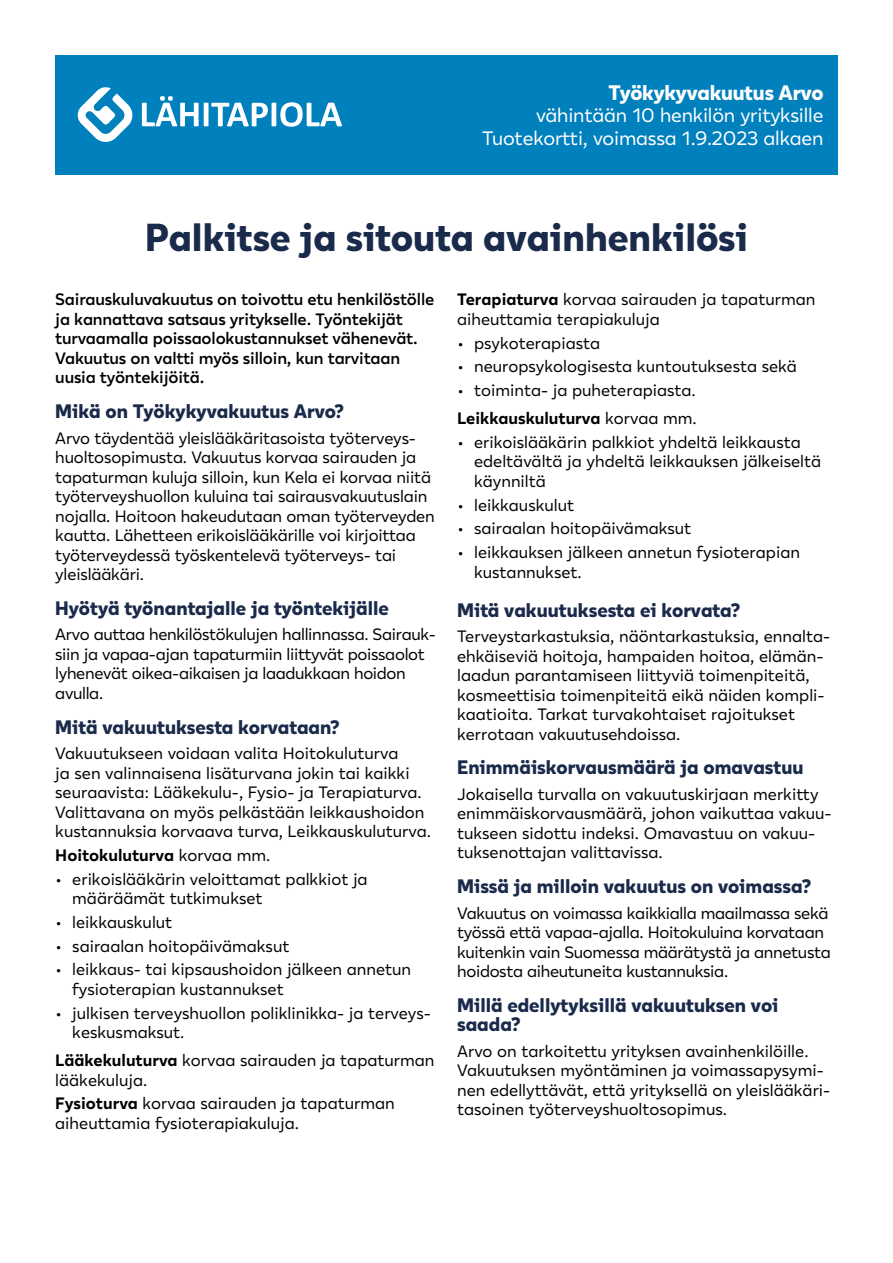
<style>
.page{position:relative;width:893px;height:1263px;background:#fff}
.page>*{position:absolute;margin:0;border:0;box-sizing:border-box;transform-origin:0 0}
.H1_Otsikko{font:800 39px "Lahi Tapiola Sans";color:#1a2a4a}
.Valkoinen_otsikko{font:800 21px "Lahi Tapiola Sans";letter-spacing:-.01em;color:#fff}
.H2_Väliotsikko{font:800 19.5px/19.5px "Lahi Tapiola Sans";color:#1a2a4a}
.Valkoinen_otsikko-2{font:19.5px "Lahi Tapiola Sans";letter-spacing:-.01em;color:#fff}
.Leipäteksti_eka_rivi__11_13{font:16.5px/19.5px "Lahi Tapiola Sans";color:#000}
.Leipäteksti_eka_rivi__11_13-2{font:16.5px/19.5px "Lahi Tapiola Sans";letter-spacing:-.02em;color:#000}
.Leipäteksti_eka_rivi__11_13-3{font:600 16.5px/19.5px "Lahi Tapiola Sans";letter-spacing:-.01em;color:#000}
.Leipäteksti_eka_rivi__11_13-4{font:700 16.5px "Lahi Tapiola Sans";color:#000}
.s1{font-weight:400}
.s2{font-weight:700}
</style>
<div class="page">
<div style="left:55px;top:55px;width:783px;height:119px;background:#0080bd"></div>
<svg style="left:142px;top:96px;width:200px;height:31px"></svg>
<svg style="left:77px;top:87px;width:56px;height:55px"></svg>
<p class="Valkoinen_otsikko" style="left:608px;top:75px;width:217px">Työkykyvakuutus Arvo</p>
<p class="Valkoinen_otsikko-2" style="left:536px;top:101px;width:289px">vähintään 10 henkilön yrityksille</p>
<p class="Valkoinen_otsikko-2" style="left:482px;top:124px;width:343px">Tuotekortti, voimassa 1.9.2023 alkaen</p>
<h1 class="H1_Otsikko" style="left:145px;top:205px;width:604px">Palkitse ja sitouta avainhenkilösi</h1>
<p class="Leipäteksti_eka_rivi__11_13-3" style="left:55px;top:289px;width:381px">Sairauskuluvakuutus on toivottu etu henkilöstölle ja kannattava satsaus yritykselle. Työntekijät turvaamalla poissaolokustannukset vähenevät.<br>Vakuutus on valtti myös silloin, kun tarvitaan uusia työntekijöitä.</p>
<h2 class="H2_Väliotsikko" style="left:55px;top:399px;width:290px">Mikä on Työkykyvakuutus Arvo?</h2>
<p class="Leipäteksti_eka_rivi__11_13" style="left:55px;top:427px;width:381px">Arvo täydentää yleislääkäritasoista työterveys&shy;huoltosopimusta. Vakuutus korvaa sairauden ja tapaturman kuluja silloin, kun Kela ei korvaa niitä työterveyshuollon kuluina tai sairausvakuutuslain nojalla. Hoitoon hakeudutaan oman työterveyden kautta. Lähetteen erikoislääkärille voi kirjoittaa työterveydessä työskentelevä työterveys- tai yleislääkäri.</p>
<h2 class="H2_Väliotsikko" style="left:55px;top:596px;width:335px">Hyötyä työnantajalle ja työntekijälle</h2>
<p class="Leipäteksti_eka_rivi__11_13-2" style="left:55px;top:624px;width:382px">Arvo auttaa henkilöstökulujen hallinnassa. Sairauk&shy;siin ja vapaa-ajan tapaturmiin liittyvät poissaolot lyhenevät oikea-aikaisen ja laadukkaan hoidon avulla.</p>
<h2 class="H2_Väliotsikko" style="left:55px;top:715px;width:286px">Mitä vakuutuksesta korvataan?</h2>
<p class="Leipäteksti_eka_rivi__11_13" style="left:55px;top:743px;width:377px">Vakuutukseen voidaan valita Hoitokuluturva<br>ja sen valinnaisena lisäturvana jokin tai kaikki seuraavista: Lääkekulu-, Fysio- ja Terapiaturva.<br>Valittavana on myös pelkästään leikkaushoidon kustannuksia korvaava turva, Leikkauskuluturva.</p>
<p class="Leipäteksti_eka_rivi__11_13-4" style="left:55px;top:843px;width:217px">Hoitokuluturva <span class="s1">korvaa mm.</span></p>
<p class="Leipäteksti_eka_rivi__11_13" style="left:72px;top:868px;width:297px;text-indent:-17px">• erikoislääkärin veloittamat palkkiot ja määräämät tutkimukset</p>
<p class="Leipäteksti_eka_rivi__11_13" style="left:55px;top:911px;width:119px">• leikkauskulut</p>
<p class="Leipäteksti_eka_rivi__11_13" style="left:55px;top:935px;width:236px">• sairaalan hoitopäivämaksut</p>
<p class="Leipäteksti_eka_rivi__11_13" style="left:72px;top:959px;width:340px;text-indent:-17px">• leikkaus- tai kipsaushoidon jälkeen annetun fysioterapian kustannukset</p>
<p class="Leipäteksti_eka_rivi__11_13" style="left:72px;top:1002px;width:360px;text-indent:-17px">• julkisen terveyshuollon poliklinikka- ja terveys&shy;keskusmaksut.</p>
<p class="Leipäteksti_eka_rivi__11_13" style="left:55px;top:1050px;width:381px"><span class="s2">Lääkekuluturva</span> korvaa sairauden ja tapaturman lääkekuluja.</p>
<p class="Leipäteksti_eka_rivi__11_13" style="left:55px;top:1093px;width:341px"><span class="s2">Fysioturva</span> korvaa sairauden ja tapaturman aiheuttamia fysioterapiakuluja.</p>
<p class="Leipäteksti_eka_rivi__11_13" style="left:457px;top:289px;width:360px"><span class="s2">Terapiaturva</span> korvaa sairauden ja tapaturman aiheuttamia terapiakuluja</p>
<p class="Leipäteksti_eka_rivi__11_13" style="left:457px;top:332px;width:145px">• psykoterapiasta</p>
<p class="Leipäteksti_eka_rivi__11_13" style="left:457px;top:356px;width:341px">• neuropsykologisesta kuntoutuksesta sekä</p>
<p class="Leipäteksti_eka_rivi__11_13" style="left:457px;top:380px;width:240px">• toiminta- ja puheterapiasta.</p>
<p class="Leipäteksti_eka_rivi__11_13-4" style="left:457px;top:406px;width:241px">Leikkauskuluturva <span class="s1">korvaa mm.</span></p>
<p class="Leipäteksti_eka_rivi__11_13" style="left:474px;top:431px;width:349px;text-indent:-17px">• erikoislääkärin palkkiot yhdeltä leikkausta edeltävältä ja yhdeltä leikkauksen jälkeiseltä käynniltä</p>
<p class="Leipäteksti_eka_rivi__11_13" style="left:457px;top:494px;width:119px">• leikkauskulut</p>
<p class="Leipäteksti_eka_rivi__11_13" style="left:457px;top:518px;width:236px">• sairaalan hoitopäivämaksut</p>
<p class="Leipäteksti_eka_rivi__11_13" style="left:474px;top:542px;width:327px;text-indent:-17px">• leikkauksen jälkeen annetun fysioterapian kustannukset.</p>
<h2 class="H2_Väliotsikko" style="left:457px;top:598px;width:285px">Mitä vakuutuksesta ei korvata?</h2>
<p class="Leipäteksti_eka_rivi__11_13" style="left:457px;top:626px;width:374px">Terveystarkastuksia, näöntarkastuksia, ennalta&shy;ehkäiseviä hoitoja, hampaiden hoitoa, elämän&shy;laadun parantamiseen liittyviä toimenpiteitä, kosmeettisia toimenpiteitä eikä näiden kompli&shy;kaatioita. Tarkat turvakohtaiset rajoitukset kerrotaan vakuutusehdoissa.</p>
<h2 class="H2_Väliotsikko" style="left:457px;top:756px;width:348px">Enimmäiskorvausmäärä ja omavastuu</h2>
<p class="Leipäteksti_eka_rivi__11_13" style="left:457px;top:783px;width:376px">Jokaisella turvalla on vakuutuskirjaan merkitty enimmäiskorvausmäärä, johon vaikuttaa vakuu&shy;tukseen sidottu indeksi. Omavastuu on vakuu&shy;tuksenottajan valittavissa.</p>
<h2 class="H2_Väliotsikko" style="left:457px;top:874px;width:356px">Missä ja milloin vakuutus on voimassa?</h2>
<p class="Leipäteksti_eka_rivi__11_13-2" style="left:457px;top:902px;width:375px">Vakuutus on voimassa kaikkialla maailmassa sekä työssä että vapaa-ajalla. Hoitokuluina korvataan kuitenkin vain Suomessa määrätystä ja annetusta hoidosta aiheutuneita kustannuksia.</p>
<h2 class="H2_Väliotsikko" style="left:457px;top:993px;width:323px">Millä edellytyksillä vakuutuksen voi saada?</h2>
<p class="Leipäteksti_eka_rivi__11_13" style="left:457px;top:1040px;width:375px">Arvo on tarkoitettu yrityksen avainhenkilöille.<br>Vakuutuksen myöntäminen ja voimassapysymi&shy;nen edellyttävät, että yrityksellä on yleislääkäri&shy;tasoinen työterveyshuoltosopimus.</p>
</div>
